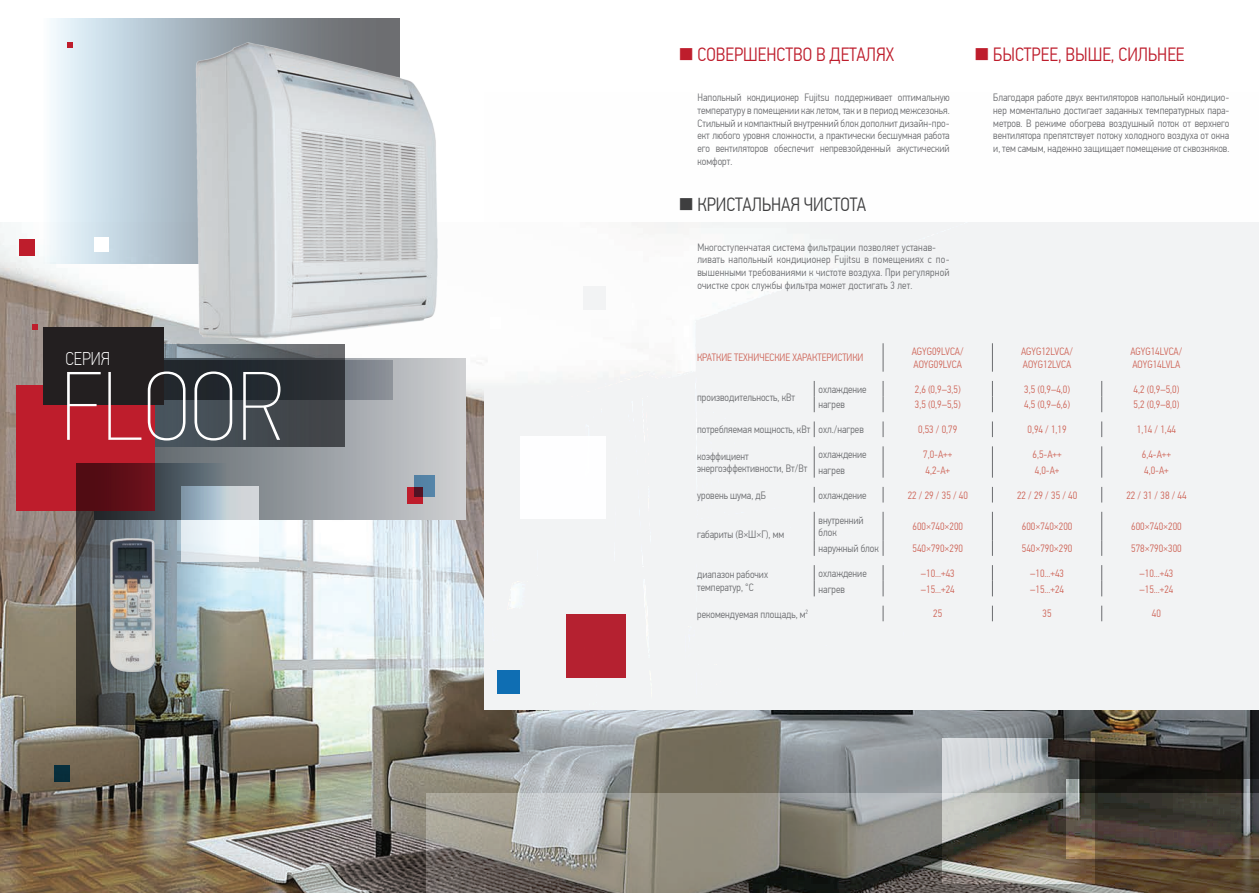
<style>
.page{position:relative;width:1259px;height:893px;background:#fff}
.page>*{position:absolute;margin:0;border:0;box-sizing:border-box;transform-origin:0 0}
.t1{font:97.5px "PF Din Text Cond Pro X Thin";color:#fff}
.t2{font:300 19.2px "PF Din Text Cond Pro";color:#be1d2c}
.t3{font:300 19.2px "PF Din Text Cond Pro";color:#3e3e3f}
.t4{font:100 18.45px "PF Din Text Cond Pro";color:#fff}
.Basic_10_ExThin_Left{font:300 10.65px/12.8px "PF Din Text Cond Pro";color:#6c6d70}
.Basic_10_ExThin_Cent{font:300 10.65px/12.8px "PF Din Text Cond Pro";color:#ce6457}
.Basic_10_ExThin_Left-2{font:300 10.65px "PF Din Text Cond Pro";color:#ce6457}
.s1{font-family:"PF Din Text Cond Pro X Thin";font-weight:400}
</style>
<div class="page">
<img style="left:0;top:222px;width:1259px;height:671px">
<div style="left:54px;top:766px;width:16px;height:16px;background:#072e3c"></div>
<svg style="left:1094px;top:779px;width:165px;height:14px;background:#201f1b"></svg>
<div style="left:484px;top:0;width:775px;height:709px;background:#f2f3f4"></div>
<div style="left:520px;top:437px;width:86px;height:82px;background:#fefeff"></div>
<div style="left:497px;top:670px;width:22px;height:24px;background:#0f6eb3"></div>
<svg style="left:41px;top:18px;width:358px;height:246px;background:#c0ced7"></svg>
<div style="left:566px;top:614px;width:60px;height:63px;background:#b52130"></div>
<div style="left:490px;top:318px;width:11px;height:11px;background:#fff"></div>
<svg style="left:67px;top:43px;width:6px;height:5px"></svg>
<svg style="left:941px;top:738px;width:153px;height:55px;background:#9fa2a3"></svg>
<div style="left:19px;top:239px;width:16px;height:16px;background:#be1d2c"></div>
<div style="left:95px;top:237px;width:14px;height:15px;background:#fff"></div>
<svg style="left:32px;top:324px;width:6px;height:6px"></svg>
<svg style="left:427px;top:793px;width:832px;height:100px;background:#7c766c"></svg>
<svg style="left:154px;top:358px;width:312px;height:162px;background:#aaaeb2"></svg>
<div style="left:70px;top:360px;width:322px;height:40px;background:linear-gradient(to bottom,#81878f,#81878f)"></div>
<svg style="left:154px;top:344px;width:191px;height:103px;background:#3e444a"></svg>
<div style="left:16px;top:386px;width:138px;height:125px;background:#be1d2c"></div>
<div style="left:43px;top:328px;width:121px;height:77px;background:#231f20"></div>
<svg style="left:76px;top:463px;width:151px;height:262px;background:#68686a"></svg>
<svg style="left:181px;top:487px;width:78px;height:75px"></svg>
<img style="left:195px;top:43px;width:242px;height:295px">
<img style="left:110px;top:538px;width:44px;height:134px">
<div style="left:407px;top:487px;width:16px;height:16px;background:#be1d2c"></div>
<svg style="left:414px;top:475px;width:20px;height:21px"></svg>
<svg style="left:883px;top:343px;width:1px;height:29px"></svg>
<svg style="left:992px;top:343px;width:1px;height:29px"></svg>
<svg style="left:814px;top:381px;width:1px;height:31px"></svg>
<svg style="left:883px;top:381px;width:1px;height:31px"></svg>
<svg style="left:992px;top:381px;width:1px;height:31px"></svg>
<svg style="left:1101px;top:381px;width:1px;height:31px"></svg>
<svg style="left:814px;top:421px;width:1px;height:16px"></svg>
<svg style="left:883px;top:421px;width:1px;height:16px"></svg>
<svg style="left:992px;top:421px;width:1px;height:16px"></svg>
<svg style="left:1101px;top:421px;width:1px;height:16px"></svg>
<svg style="left:814px;top:446px;width:1px;height:32px"></svg>
<svg style="left:883px;top:446px;width:1px;height:32px"></svg>
<svg style="left:992px;top:446px;width:1px;height:32px"></svg>
<svg style="left:1101px;top:446px;width:1px;height:32px"></svg>
<svg style="left:814px;top:487px;width:1px;height:15px"></svg>
<svg style="left:883px;top:487px;width:1px;height:15px"></svg>
<svg style="left:992px;top:487px;width:1px;height:15px"></svg>
<svg style="left:1101px;top:487px;width:1px;height:15px"></svg>
<svg style="left:814px;top:512px;width:1px;height:44px"></svg>
<svg style="left:883px;top:512px;width:1px;height:44px"></svg>
<svg style="left:992px;top:512px;width:1px;height:44px"></svg>
<svg style="left:1101px;top:512px;width:1px;height:44px"></svg>
<svg style="left:814px;top:565px;width:1px;height:31px"></svg>
<svg style="left:883px;top:565px;width:1px;height:31px"></svg>
<svg style="left:992px;top:565px;width:1px;height:31px"></svg>
<svg style="left:1101px;top:565px;width:1px;height:31px"></svg>
<svg style="left:883px;top:606px;width:1px;height:15px"></svg>
<svg style="left:992px;top:606px;width:1px;height:15px"></svg>
<svg style="left:1101px;top:606px;width:1px;height:15px"></svg>
<p class="t2" style="left:678px;top:44px;width:218px"><span class="s1">■</span> СОВЕРШЕНСТВО В ДЕТАЛЯХ</p>
<p class="Basic_10_ExThin_Left" style="left:697px;top:91px;width:254px;text-align:justify">Напольный кондиционер Fujitsu поддерживает оптимальную температуру в помещении как летом, так и в период межсезонья.<br>Стильный и компактный внутренний блок дополнит дизайн-про&shy;ект любого уровня сложности, а практически бесшумная работа его вентиляторов обеспечит непревзойденный акустический комфорт.</p>
<p class="t3" style="left:677px;top:193px;width:190px"><span class="s1">■</span> КРИСТАЛЬНАЯ ЧИСТОТА</p>
<p class="Basic_10_ExThin_Left" style="left:697px;top:241px;width:240px">Многоступенчатая система фильтрации позволяет устанав-</p>
<p class="Basic_10_ExThin_Left" style="left:697px;top:253px;width:254px;text-align:justify">ливать напольный кондиционер Fujitsu в помещениях с по&shy;вышенными требованиями к чистоте воздуха. При регулярной очистке срок службы фильтра может достигать 3 лет.</p>
<p class="t2" style="left:973px;top:44px;width:212px"><span class="s1">■</span> БЫСТРЕЕ, ВЫШЕ, СИЛЬНЕЕ</p>
<p class="Basic_10_ExThin_Left" style="left:993px;top:91px;width:238px;text-align:justify">Благодаря работе двух вентиляторов напольный кондицио&shy;нер моментально достигает заданных температурных пара&shy;метров. В режиме обогрева воздушный поток от верхнего вентилятора препятствует потоку холодного воздуха от окна и, тем самым, надежно защищает помещение от сквозняков.</p>
<p class="t4" style="left:65px;top:348px;width:46px">СЕРИЯ</p>
<p class="Basic_10_ExThin_Left-2" style="left:697px;top:352px;width:168px">КРАТКИЕ ТЕХНИЧЕСКИЕ ХАРАКТЕРИСТИКИ</p>
<p class="Basic_10_ExThin_Cent" style="left:911px;top:345px;width:54px">AGYG09LVCA/<br>AOYG09LVCA</p>
<p class="Basic_10_ExThin_Cent" style="left:1021px;top:345px;width:54px">AGYG12LVCA/<br>AOYG12LVCA</p>
<p class="Basic_10_ExThin_Cent" style="left:1130px;top:345px;width:54px">AGYG14LVCA/<br>AOYG14LVLA</p>
<p class="Basic_10_ExThin_Left" style="left:697px;top:391px;width:99px">производительность, кВт</p>
<p class="t1" style="left:61px;top:351px;width:225px">FLOOR</p>
<p class="Basic_10_ExThin_Left" style="left:818px;top:383px;width:50px">охлаждение</p>
<p class="Basic_10_ExThin_Cent" style="left:915px;top:383px;width:47px">2,6 (0,9–3,5)</p>
<p class="Basic_10_ExThin_Cent" style="left:1024px;top:383px;width:47px">3,5 (0,9–4,0)</p>
<p class="Basic_10_ExThin_Cent" style="left:1133px;top:383px;width:47px">4,2 (0,9–5,0)</p>
<p class="Basic_10_ExThin_Left" style="left:818px;top:398px;width:28px">нагрев</p>
<p class="Basic_10_ExThin_Cent" style="left:915px;top:398px;width:47px">3,5 (0,9–5,5)</p>
<p class="Basic_10_ExThin_Cent" style="left:1024px;top:398px;width:47px">4,5 (0,9–6,6)</p>
<p class="Basic_10_ExThin_Cent" style="left:1133px;top:398px;width:47px">5,2 (0,9–8,0)</p>
<p class="Basic_10_ExThin_Left" style="left:697px;top:423px;width:115px">потребляемая мощность, кВт</p>
<p class="Basic_10_ExThin_Left" style="left:818px;top:423px;width:47px">охл./нагрев</p>
<p class="Basic_10_ExThin_Cent" style="left:918px;top:423px;width:41px">0,53 / 0,79</p>
<p class="Basic_10_ExThin_Cent" style="left:1027px;top:423px;width:41px">0,94 / 1,19</p>
<p class="Basic_10_ExThin_Cent" style="left:1136px;top:423px;width:41px">1,14 / 1,44</p>
<p class="Basic_10_ExThin_Left" style="left:697px;top:450px;width:112px">коэффициент энергоэффективности, Вт/Вт</p>
<p class="Basic_10_ExThin_Left" style="left:818px;top:448px;width:50px">охлаждение</p>
<p class="Basic_10_ExThin_Cent" style="left:923px;top:448px;width:31px">7,0-A++</p>
<p class="Basic_10_ExThin_Cent" style="left:1032px;top:448px;width:31px">6,5-A++</p>
<p class="Basic_10_ExThin_Cent" style="left:1142px;top:448px;width:31px">6,4-A++</p>
<p class="Basic_10_ExThin_Left" style="left:818px;top:464px;width:28px">нагрев</p>
<p class="Basic_10_ExThin_Cent" style="left:925px;top:464px;width:26px">4,2-A+</p>
<p class="Basic_10_ExThin_Cent" style="left:1034px;top:464px;width:26px">4,0-A+</p>
<p class="Basic_10_ExThin_Cent" style="left:1144px;top:464px;width:26px">4,0-A+</p>
<p class="Basic_10_ExThin_Left" style="left:697px;top:489px;width:70px">уровень шума, дБ</p>
<p class="Basic_10_ExThin_Left" style="left:818px;top:489px;width:50px">охлаждение</p>
<p class="Basic_10_ExThin_Cent" style="left:907px;top:489px;width:62px">22 / 29 / 35 / 40</p>
<p class="Basic_10_ExThin_Cent" style="left:1017px;top:489px;width:62px">22 / 29 / 35 / 40</p>
<p class="Basic_10_ExThin_Cent" style="left:1126px;top:489px;width:62px">22 / 31 / 38 / 44</p>
<p class="Basic_10_ExThin_Left" style="left:697px;top:528px;width:89px">габариты (В×Ш×Г), мм</p>
<p class="Basic_10_ExThin_Left" style="left:818px;top:514px;width:47px">внутренний блок</p>
<p class="Basic_10_ExThin_Cent" style="left:912px;top:520px;width:52px">600×740×200</p>
<p class="Basic_10_ExThin_Cent" style="left:1022px;top:520px;width:52px">600×740×200</p>
<p class="Basic_10_ExThin_Cent" style="left:1131px;top:520px;width:52px">600×740×200</p>
<p class="Basic_10_ExThin_Left" style="left:818px;top:542px;width:62px">наружный блок</p>
<p class="Basic_10_ExThin_Cent" style="left:912px;top:542px;width:52px">540×790×290</p>
<p class="Basic_10_ExThin_Cent" style="left:1022px;top:542px;width:52px">540×790×290</p>
<p class="Basic_10_ExThin_Cent" style="left:1131px;top:542px;width:52px">578×790×300</p>
<p class="Basic_10_ExThin_Left" style="left:697px;top:568px;width:72px">диапазон рабочих температур, °С</p>
<p class="Basic_10_ExThin_Left" style="left:818px;top:567px;width:50px">охлаждение</p>
<p class="Basic_10_ExThin_Cent" style="left:921px;top:567px;width:35px">–10...+43</p>
<p class="Basic_10_ExThin_Cent" style="left:1030px;top:567px;width:35px">–10...+43</p>
<p class="Basic_10_ExThin_Cent" style="left:1139px;top:567px;width:35px">–10...+43</p>
<p class="Basic_10_ExThin_Left" style="left:818px;top:583px;width:28px">нагрев</p>
<p class="Basic_10_ExThin_Cent" style="left:921px;top:583px;width:35px">–15...+24</p>
<p class="Basic_10_ExThin_Cent" style="left:1030px;top:583px;width:35px">–15...+24</p>
<p class="Basic_10_ExThin_Cent" style="left:1139px;top:583px;width:35px">–15...+24</p>
<p class="Basic_10_ExThin_Left" style="left:697px;top:607px;width:112px">рекомендуемая площадь, м<sup>2</sup></p>
<p class="Basic_10_ExThin_Cent" style="left:933px;top:607px;width:11px">25</p>
<p class="Basic_10_ExThin_Cent" style="left:1042px;top:607px;width:11px">35</p>
<p class="Basic_10_ExThin_Cent" style="left:1152px;top:607px;width:11px">40</p>
</div>
